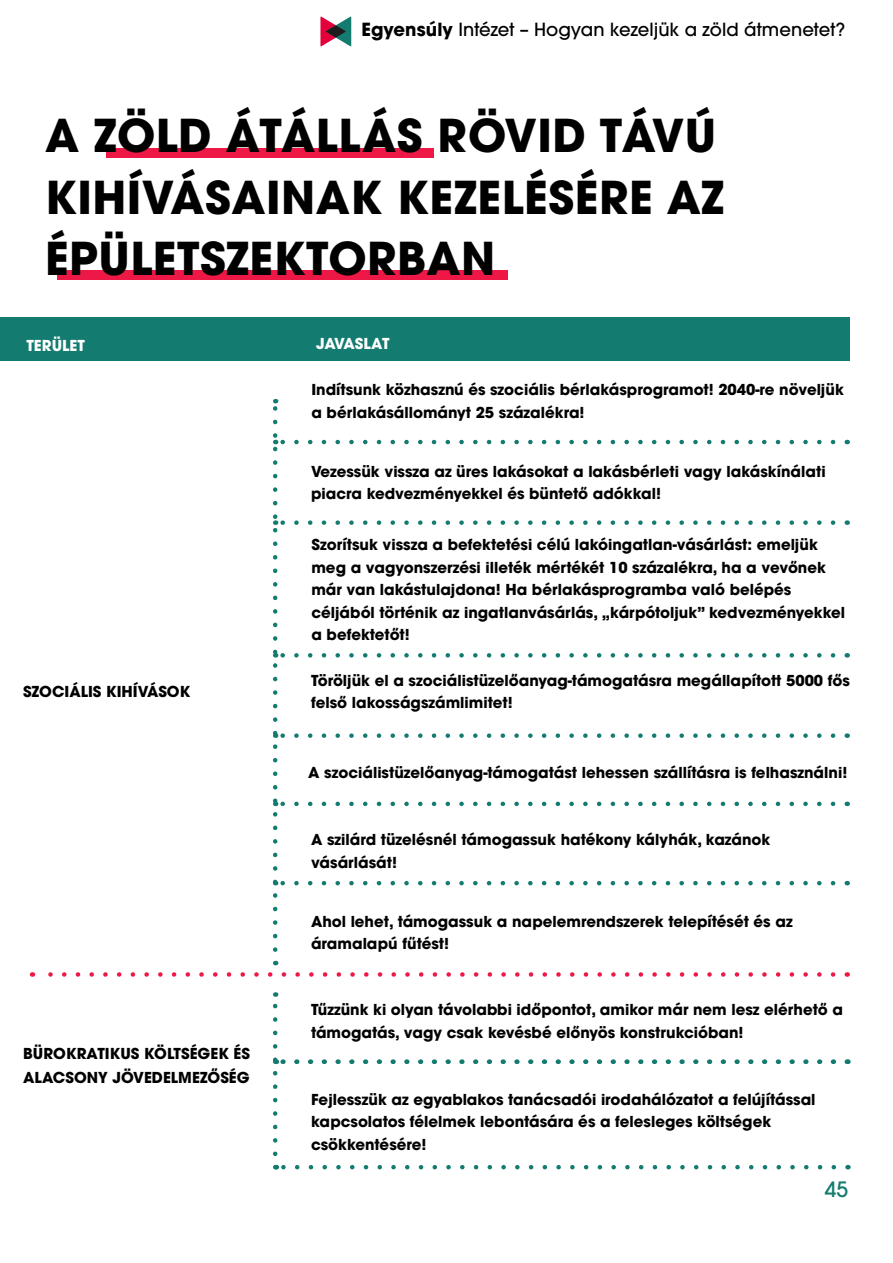
<style>
.page{position:relative;width:893px;height:1263px;background:#fff}
.page>*{position:absolute;margin:0;border:0;box-sizing:border-box;transform-origin:0 0}
.t1{font:700 45px/61.5px "ITC Avant Garde Pro";letter-spacing:.01em;color:#000}
.t2{font:500 21px "ITC Avant Garde Pro";color:#137b6f}
.t3{font:500 18px "ITC Avant Garde Pro";color:#000}
.t4{font:700 15px/22.5px "ITC Avant Garde Pro";color:#000}
.t5{font:700 15px "ITC Avant Garde Pro";letter-spacing:-.025em;color:#fff}
.t6{font:700 15px "ITC Avant Garde Pro";color:#fff}
.s1{font-weight:700}
</style>
<div class="page">
<svg style="left:320px;top:16px;width:31px;height:31px"></svg>
<div style="left:0;top:317px;width:849px;height:44px;background:#137b6f"></div>
<svg style="left:48px;top:972px;width:785px;height:5px"></svg>
<div style="left:57px;top:271px;width:451px;height:9px;background:#ed1846"></div>
<div style="left:106px;top:148px;width:328px;height:9px;background:#ed1846"></div>
<svg style="left:283px;top:1165px;width:551px;height:4px"></svg>
<svg style="left:273px;top:399px;width:560px;height:551px"></svg>
<svg style="left:273px;top:992px;width:561px;height:162px"></svg>
<p class="t3" style="left:361px;top:18px;width:485px"><span class="s1">Egyensúly</span> Intézet – Hogyan kezeljük a zöld átmenetet?</p>
<h1 class="t1" style="left:45px;top:105px;width:680px">A ZÖLD ÁTÁLLÁS RÖVID TÁVÚ<br>KIHÍVÁSAINAK KEZELÉSÉRE AZ<br>ÉPÜLETSZEKTORBAN</h1>
<p class="t6" style="left:26px;top:335px;width:60px">TERÜLET</p>
<p class="t5" style="left:316px;top:334px;width:75px">JAVASLAT</p>
<p class="t4" style="left:311px;top:378px;width:534px">Indítsunk közhasznú és szociális bérlakásprogramot! 2040-re növeljük a bérlakásállományt 25 százalékra!</p>
<p class="t4" style="left:311px;top:460px;width:516px">Vezessük vissza az üres lakásokat a lakásbérleti vagy lakáskínálati piacra kedvezményekkel és büntető adókkal!</p>
<p class="t4" style="left:23px;top:680px;width:169px">SZOCIÁLIS KIHÍVÁSOK</p>
<p class="t4" style="left:23px;top:1041px;width:228px;line-height:24px">BÜROKRATIKUS KÖLTSÉGEK ÉS<br>ALACSONY JÖVEDELMEZŐSÉG</p>
<p class="t4" style="left:311px;top:533px;width:535px">Szorítsuk vissza a befektetési célú lakóingatlan-vásárlást: emeljük meg a vagyonszerzési illeték mértékét 10 százalékra, ha a vevőnek már van lakástulajdona! Ha bérlakásprogramba való belépés céljából történik az ingatlanvásárlás, „kárpótoljuk” kedvezményekkel a befektetőt!</p>
<p class="t4" style="left:311px;top:669px;width:540px">Töröljük el a szociálistüzelőanyag-támogatásra megállapított 5000 fős felső lakosságszámlimitet!</p>
<p class="t4" style="left:308px;top:761px;width:541px">A szociálistüzelőanyag-támogatást lehessen szállításra is felhasználni!</p>
<p class="t4" style="left:311px;top:828px;width:461px">A szilárd tüzelésnél támogassuk hatékony kályhák, kazánok vásárlását!</p>
<p class="t4" style="left:311px;top:910px;width:483px">Ahol lehet, támogassuk a napelemrendszerek telepítését és az áramalapú fűtést!</p>
<p class="t4" style="left:311px;top:998px;width:533px">Tűzzünk ki olyan távolabbi időpontot, amikor már nem lesz elérhető a támogatás, vagy csak kevésbé előnyös konstrukcióban!</p>
<p class="t4" style="left:311px;top:1088px;width:506px">Fejlesszük az egyablakos tanácsadói irodahálózatot a felújítással kapcsolatos félelmek lebontására és a felesleges költségek csökkentésére!</p>
<h2 class="t2" style="left:825px;top:1176px;width:25px">45</h2>
</div>
